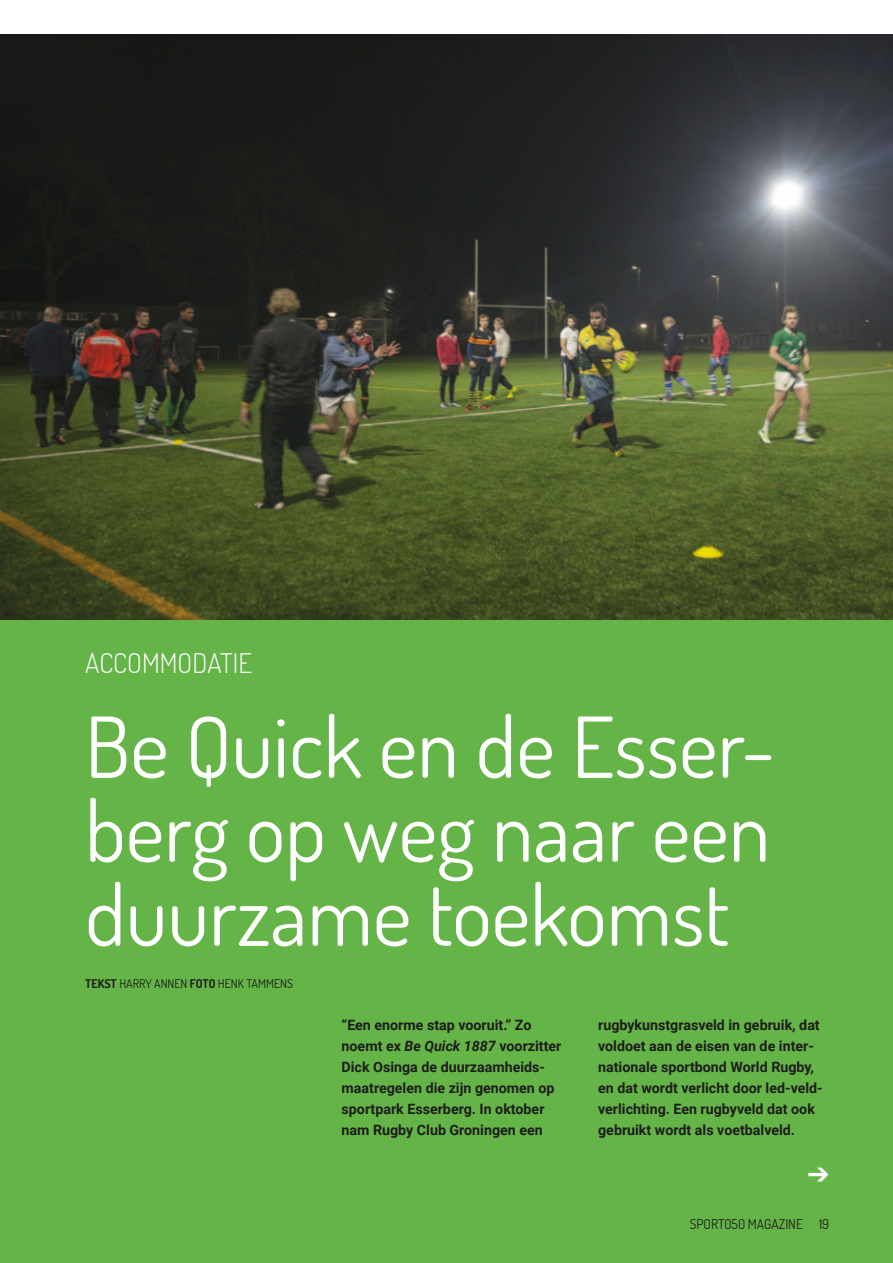
<style>
.page{position:relative;width:893px;height:1263px;background:#fff}
.page>*{position:absolute;margin:0;border:0;box-sizing:border-box;transform-origin:0 0}
.t1{font:84px/84px "Dosis";color:#fff;text-align:justify}
.t2{font:300 27px "Dosis";color:#fff}
.t3{font:700 14.25px/21px "Roboto";color:#1d1d1b}
.t4{font:13.5px "Dosis";color:#1d1d1b}
.t5{font:12px "Dosis";color:#1d1d1b}
.t6{font:700 12px "Dosis";color:#1d1d1b}
.s1{font-weight:400}
.s2{font-weight:700}
.s3{font-style:italic}
</style>
<div class="page">
<img style="left:0;top:34px;width:893px;height:587px">
<div style="left:0;top:621px;width:893px;height:642px;background:#65b448"></div>
<h2 class="t2" style="left:85px;top:645px;width:168px">ACCOMMODATIE</h2>
<h1 class="t1" style="left:85px;top:703px;width:692px">Be Quick en de Esser&shy;berg op weg naar een duurzame toekomst</h1>
<p class="t6" style="left:85px;top:976px;width:42px">TEKST <span class="s1">Harr</span></p>
<p class="t5" style="left:145px;top:976px;width:23px">y Annen</p>
<p class="t5" style="left:190px;top:976px;width:70px"><span class="s2">FOTO</span> Hen k Tammens</p>
<p class="t3" style="left:342px;top:1014px;width:221px">“Een enorme stap vooruit.” Zo noemt ex <span class="s3">Be Quick 1887</span> voorzitter<br>Dick Osinga de duurzaamheids&shy;maatregelen die zijn genomen op sportpark Esserberg. In oktober nam Rugby Club Groningen een</p>
<p class="t3" style="left:598px;top:1014px;width:226px">rugbykunstgrasveld in gebruik, dat voldoet aan de eisen van de inter&shy;nationale sportbond World Rugby, en dat wordt verlicht door led-veld&shy;verlichting. Een rugbyveld dat ook gebruikt wordt als voetbalveld.</p>
<p class="t4" style="left:690px;top:1215px;width:141px">SPORT050 MAGAZINE 19</p>
</div>
